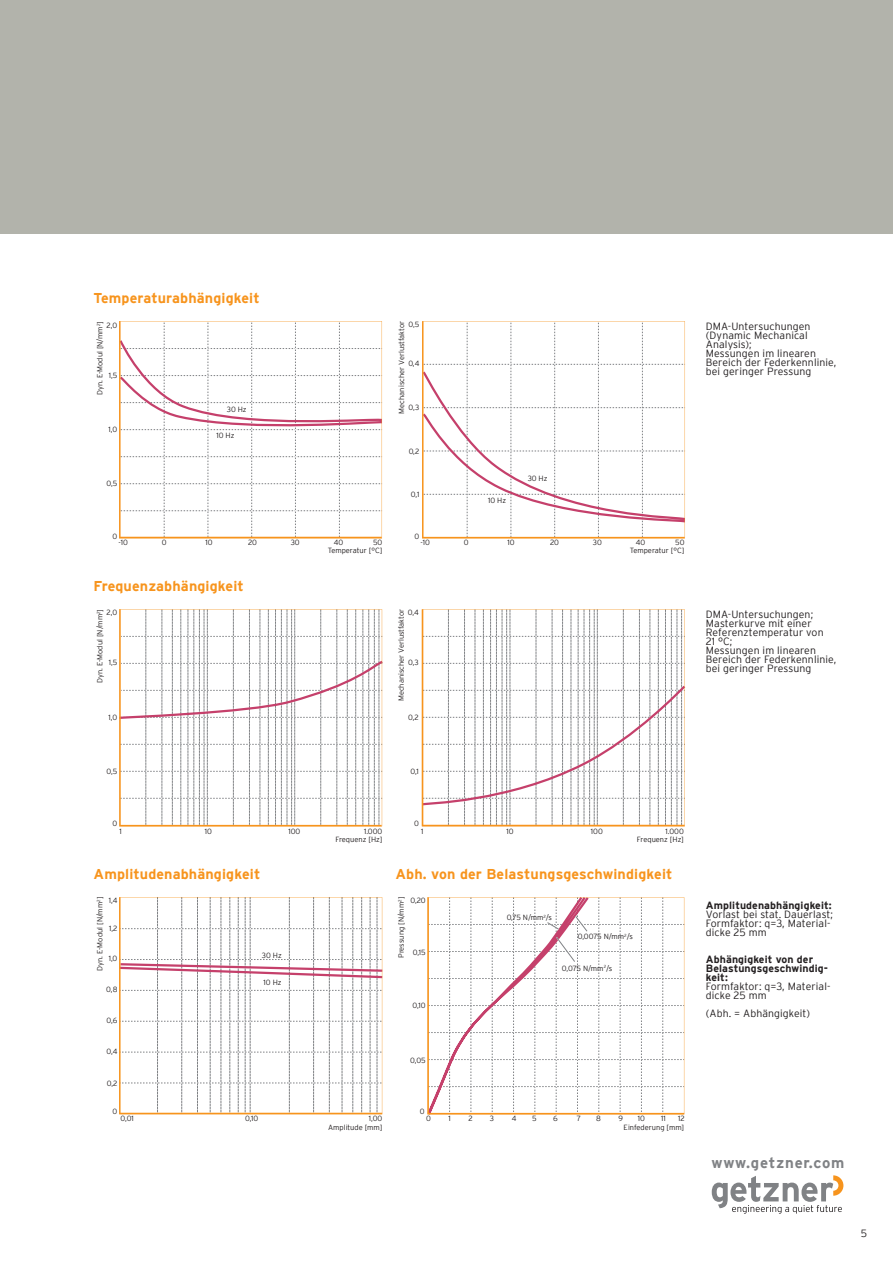
<style>
.page{position:relative;width:893px;height:1263px;background:#fff}
.page>*{position:absolute;margin:0;border:0;box-sizing:border-box;transform-origin:0 0}
.t1{font:700 15px "Interstate";letter-spacing:.055em;color:#808285}
.t2{font:700 14.25px "Interstate";letter-spacing:.01em;color:#f7941d}
.t3{font:300 10.5px/9px "Interstate";letter-spacing:.01em;color:#231f20}
.t4{font:700 10.5px/9px "Interstate";letter-spacing:.01em;color:#231f20}
.t5{font:300 7.5px "Interstate";color:#231f20}
</style>
<div class="page">
<div style="left:0;top:0;width:893px;height:234px;background:#b2b3ab"></div>
<svg style="left:119px;top:321px;width:263px;height:217px"></svg>
<svg style="left:422px;top:321px;width:263px;height:217px"></svg>
<svg style="left:119px;top:609px;width:263px;height:217px"></svg>
<svg style="left:422px;top:609px;width:263px;height:217px"></svg>
<svg style="left:119px;top:897px;width:263px;height:217px"></svg>
<svg style="left:427px;top:1114px;width:257px;height:1px"></svg>
<svg style="left:427px;top:897px;width:257px;height:217px"></svg>
<svg style="left:712px;top:1175px;width:131px;height:39px"></svg>
<h2 class="t2" style="left:94px;top:290px;width:168px">Temperaturabhängigkeit</h2>
<p class="t5" style="left:96px;top:395px;width:76px;rotate:-90deg">Dyn. E-Modul [N/mm<sup>2</sup>]</p>
<p class="t5" style="left:107px;top:321px;width:12px">2,0</p>
<p class="t5" style="left:109px;top:371px;width:10px">1,5</p>
<p class="t5" style="left:109px;top:426px;width:10px">1,0</p>
<p class="t5" style="left:106px;top:480px;width:12px">0,5</p>
<p class="t5" style="left:227px;top:406px;width:21px">30 Hz</p>
<p class="t5" style="left:217px;top:432px;width:19px">10 Hz</p>
<p class="t5" style="left:398px;top:413px;width:94px;rotate:-90deg">Mechanischer Verlustfaktor</p>
<p class="t5" style="left:408px;top:321px;width:12px">0,5</p>
<p class="t5" style="left:408px;top:359px;width:13px">0,4</p>
<p class="t5" style="left:409px;top:403px;width:12px">0,3</p>
<p class="t5" style="left:409px;top:447px;width:12px">0,2</p>
<p class="t5" style="left:411px;top:490px;width:10px">0,1</p>
<p class="t5" style="left:488px;top:497px;width:19px">10 Hz</p>
<p class="t5" style="left:528px;top:474px;width:21px">30 Hz</p>
<p class="t5" style="left:113px;top:532px;width:6px">0</p>
<p class="t5" style="left:415px;top:532px;width:6px">0</p>
<p class="t5" style="left:119px;top:538px;width:11px">-10</p>
<p class="t5" style="left:162px;top:538px;width:6px">0</p>
<p class="t5" style="left:206px;top:538px;width:9px">10</p>
<p class="t5" style="left:248px;top:538px;width:10px">20</p>
<p class="t5" style="left:291px;top:538px;width:10px">30</p>
<p class="t5" style="left:334px;top:538px;width:11px">40</p>
<p class="t5" style="left:373px;top:538px;width:11px">50</p>
<p class="t5" style="left:421px;top:538px;width:11px">-10</p>
<p class="t5" style="left:464px;top:538px;width:6px">0</p>
<p class="t5" style="left:508px;top:538px;width:9px">10</p>
<p class="t5" style="left:550px;top:538px;width:10px">20</p>
<p class="t5" style="left:593px;top:538px;width:10px">30</p>
<p class="t5" style="left:636px;top:538px;width:11px">40</p>
<p class="t5" style="left:675px;top:538px;width:11px">50</p>
<h2 class="t2" style="left:94px;top:578px;width:152px">Frequenzabhängigkeit</h2>
<p class="t5" style="left:328px;top:547px;width:56px">Temperatur [°C]</p>
<p class="t5" style="left:397px;top:701px;width:94px;rotate:-90deg">Mechanischer Verlustfaktor</p>
<p class="t5" style="left:96px;top:683px;width:76px;rotate:-90deg">Dyn. E-Modul [N/mm<sup>2</sup>]</p>
<p class="t5" style="left:107px;top:609px;width:12px">2,0</p>
<p class="t5" style="left:408px;top:609px;width:13px">0,4</p>
<p class="t5" style="left:109px;top:658px;width:10px">1,5</p>
<p class="t5" style="left:408px;top:658px;width:12px">0,3</p>
<p class="t5" style="left:109px;top:713px;width:10px">1,0</p>
<p class="t5" style="left:408px;top:713px;width:12px">0,2</p>
<p class="t5" style="left:106px;top:767px;width:12px">0,5</p>
<p class="t5" style="left:410px;top:767px;width:10px">0,1</p>
<p class="t5" style="left:113px;top:820px;width:6px">0</p>
<p class="t5" style="left:414px;top:820px;width:6px">0</p>
<p class="t5" style="left:630px;top:547px;width:56px">Temperatur [°C]</p>
<p class="t5" style="left:120px;top:827px;width:4px">1</p>
<p class="t5" style="left:205px;top:827px;width:9px">10</p>
<p class="t5" style="left:288px;top:827px;width:13px">100</p>
<p class="t5" style="left:421px;top:827px;width:4px">1</p>
<p class="t5" style="left:506px;top:827px;width:9px">10</p>
<p class="t5" style="left:591px;top:827px;width:13px">100</p>
<p class="t5" style="left:665px;top:827px;width:20px">1.000</p>
<p class="t5" style="left:364px;top:827px;width:20px">1.000</p>
<p class="t5" style="left:335px;top:835px;width:48px">Frequenz [Hz]</p>
<p class="t5" style="left:637px;top:835px;width:48px">Frequenz [Hz]</p>
<h2 class="t2" style="left:94px;top:866px;width:168px">Amplitudenabhängigkeit</h2>
<h2 class="t2" style="left:395px;top:868px;width:278px">Abh. von der Belastungsgeschwindigkeit</h2>
<p class="t5" style="left:96px;top:971px;width:76px;rotate:-90deg">Dyn. E-Modul [N/mm<sup>2</sup>]</p>
<p class="t5" style="left:397px;top:958px;width:63px;rotate:-90deg">Pressung [N/mm<sup>2</sup>]</p>
<p class="t5" style="left:109px;top:896px;width:10px">1,4</p>
<p class="t5" style="left:410px;top:896px;width:17px">0,20</p>
<p class="t5" style="left:109px;top:924px;width:10px">1,2</p>
<p class="t5" style="left:413px;top:948px;width:14px">0,15</p>
<p class="t5" style="left:262px;top:952px;width:21px">30 Hz</p>
<p class="t5" style="left:109px;top:955px;width:10px">1,0</p>
<p class="t5" style="left:106px;top:986px;width:13px">0,8</p>
<p class="t5" style="left:106px;top:1017px;width:12px">0,6</p>
<p class="t5" style="left:106px;top:1047px;width:13px">0,4</p>
<p class="t5" style="left:107px;top:1080px;width:12px">0,2</p>
<p class="t5" style="left:264px;top:978px;width:19px">10 Hz</p>
<p class="t5" style="left:413px;top:1001px;width:15px">0,10</p>
<p class="t5" style="left:410px;top:1057px;width:17px">0,05</p>
<p class="t5" style="left:507px;top:914px;width:47px">0,75 N/mm<sup>2</sup>/s</p>
<p class="t5" style="left:578px;top:933px;width:57px">0,0075 N/mm<sup>2</sup>/s</p>
<p class="t5" style="left:562px;top:964px;width:52px">0,075 N/mm<sup>2</sup>/s</p>
<p class="t5" style="left:113px;top:1107px;width:6px">0</p>
<p class="t5" style="left:420px;top:1107px;width:6px">0</p>
<p class="t5" style="left:121px;top:1115px;width:15px">0,01</p>
<p class="t5" style="left:245px;top:1115px;width:15px">0,10</p>
<p class="t5" style="left:369px;top:1115px;width:15px">1,00</p>
<p class="t5" style="left:426px;top:1115px;width:6px">0</p>
<p class="t5" style="left:448px;top:1115px;width:4px">1</p>
<p class="t5" style="left:469px;top:1115px;width:6px">2</p>
<p class="t5" style="left:490px;top:1115px;width:6px">3</p>
<p class="t5" style="left:512px;top:1115px;width:6px">4</p>
<p class="t5" style="left:532px;top:1115px;width:6px">5</p>
<p class="t5" style="left:553px;top:1115px;width:6px">6</p>
<p class="t5" style="left:577px;top:1115px;width:6px">7</p>
<p class="t5" style="left:596px;top:1115px;width:6px">8</p>
<p class="t5" style="left:618px;top:1115px;width:6px">9</p>
<p class="t5" style="left:638px;top:1115px;width:9px">10</p>
<p class="t5" style="left:661px;top:1115px;width:6px">11</p>
<p class="t5" style="left:678px;top:1115px;width:8px">12</p>
<p class="t5" style="left:328px;top:1123px;width:56px">Amplitude [mm]</p>
<p class="t5" style="left:624px;top:1123px;width:62px">Einfederung [mm]</p>
<h3 class="t3" style="left:706px;top:322px;width:132px">DMA-Untersuchungen (Dynamic Mechanical<br>Analysis);<br>Messungen im linearen<br>Bereich der Federkennlinie, bei geringer Pressung</h3>
<h3 class="t3" style="left:706px;top:610px;width:132px">DMA-Untersuchungen;<br>Masterkurve mit einer<br>Referenztemperatur von<br>21 °C;<br>Messungen im linearen<br>Bereich der Federkennlinie, bei geringer Pressung</h3>
<h3 class="t4" style="left:706px;top:901px;width:127px">Amplitudenabhängigkeit:</h3>
<h3 class="t3" style="left:706px;top:910px;width:129px">Vorlast bei stat. Dauerlast;<br>Formfaktor: q=3, Material&shy;dicke 25 mm</h3>
<h3 class="t4" style="left:706px;top:955px;width:124px">Abhängigkeit von der<br>Belastungsgeschwindig&shy;keit:</h3>
<h3 class="t3" style="left:706px;top:982px;width:126px">Formfaktor: q=3, Material&shy;dicke 25 mm</h3>
<h3 class="t3" style="left:706px;top:1009px;width:106px">(Abh. = Abhängigkeit)</h3>
<h1 class="t1" style="left:711px;top:1156px;width:135px">www.getzner.com</h1>
<h3 class="t3" style="left:861px;top:1229px;width:8px">5</h3>
</div>
